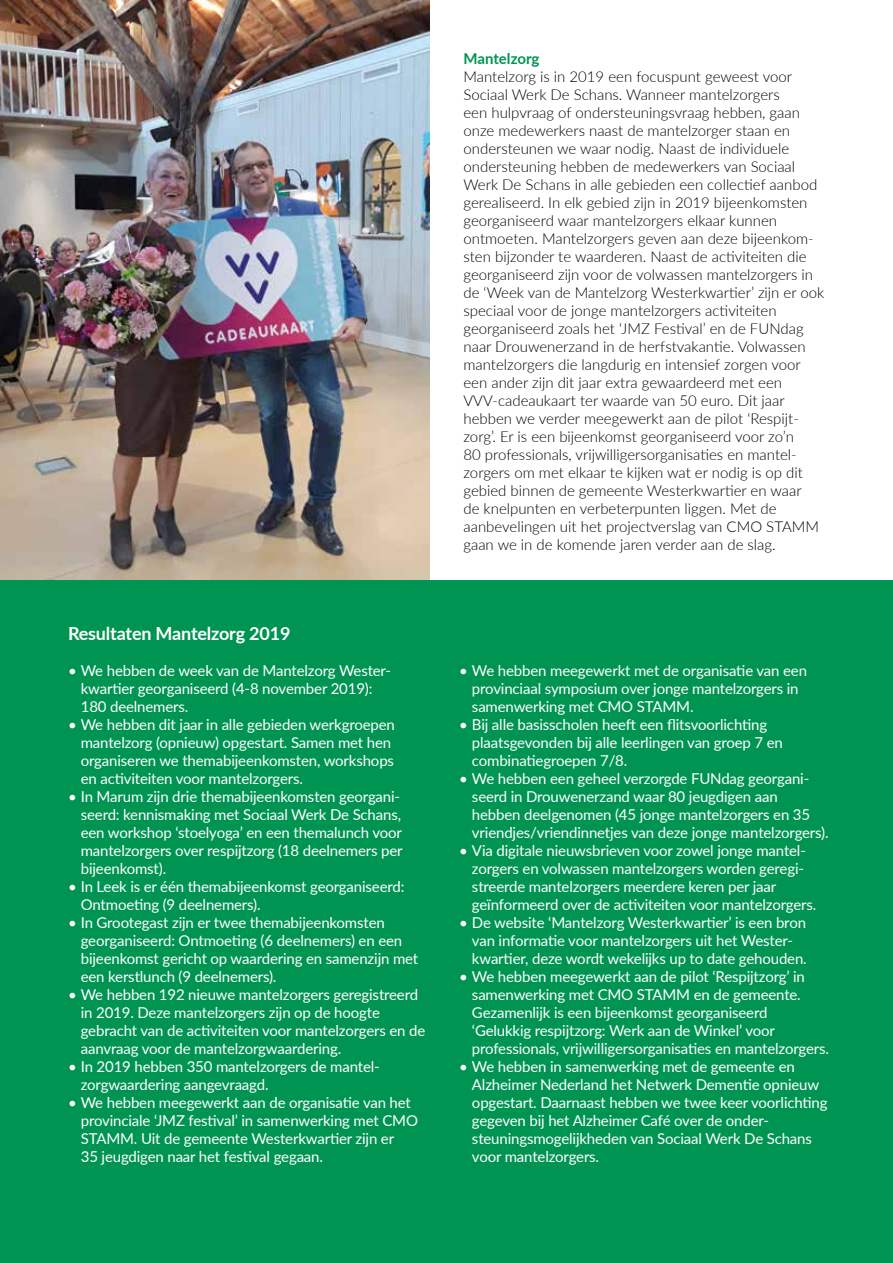
<style>
.page{position:relative;width:893px;height:1263px;background:#fff}
.page>*{position:absolute;margin:0;border:0;box-sizing:border-box;transform-origin:0 0}
.t1{font:700 18px "Lato";letter-spacing:-.01em;color:#fff}
.t2{font:15px/18px "Lato";letter-spacing:-.01em;color:#fff}
.t3{font:300 15px/18px "Lato";color:#000}
.t4{font:700 15px "Lato";letter-spacing:-.005em;color:#009453}
</style>
<div class="page">
<img style="left:0;top:0;width:429px;height:580px">
<div style="left:0;top:580px;width:893px;height:683px;background:#009453"></div>
<p class="t1" style="left:68px;top:620px;width:224px">Resultaten Mantelzorg 2019</p>
<p class="t2" style="left:81px;top:661px;width:310px;text-indent:-13px">• We hebben de week van de Mantelzorg Wester&shy;kwartier georganiseerd (4-8 november 2019):<br>180 deelnemers.</p>
<p class="t2" style="left:81px;top:715px;width:316px;text-indent:-13px">• We hebben dit jaar in alle gebieden werkgroepen mantelzorg (opnieuw) opgestart. Samen met hen organiseren we themabijeenkomsten, workshops en activiteiten voor mantelzorgers.</p>
<p class="t2" style="left:81px;top:787px;width:323px;text-indent:-13px">• In Marum zijn drie themabijeenkomsten georgani&shy;seerd: kennismaking met Sociaal Werk De Schans, een workshop ‘stoelyoga’ en een themalunch voor mantelzorgers over respijtzorg (18 deelnemers per bijeenkomst).</p>
<p class="t2" style="left:81px;top:877px;width:325px;text-indent:-13px">• In Leek is er één themabijeenkomst georganiseerd:<br>Ontmoeting (9 deelnemers).</p>
<p class="t2" style="left:81px;top:913px;width:339px;text-indent:-13px">• In Grootegast zijn er twee themabijeenkomsten georganiseerd: Ontmoeting (6 deelnemers) en een bijeenkomst gericht op waardering en samenzijn met een kerstlunch (9 deelnemers).</p>
<p class="t2" style="left:81px;top:985px;width:346px;text-indent:-13px">• We hebben 192 nieuwe mantelzorgers geregistreerd in 2019. Deze mantelzorgers zijn op de hoogte gebracht van de activiteiten voor mantelzorgers en de aanvraag voor de mantelzorgwaardering.</p>
<p class="t2" style="left:81px;top:1057px;width:299px;text-indent:-13px">• In 2019 hebben 350 mantelzorgers de mantel&shy;zorgwaardering aangevraagd.</p>
<p class="t2" style="left:81px;top:1093px;width:339px;text-indent:-13px">• We hebben meegewerkt aan de organisatie van het provinciale ‘JMZ festival’ in samenwerking met CMO STAMM. Uit de gemeente Westerkwartier zijn er<br>35 jeugdigen naar het festival gegaan.</p>
<p class="t4" style="left:463px;top:47px;width:78px">Mantelzorg</p>
<p class="t3" style="left:463px;top:67px;width:362px">Mantelzorg is in 2019 een focuspunt geweest voor Sociaal Werk De Schans. Wanneer mantelzorgers<br>een hulpvraag of ondersteuningsvraag hebben, gaan onze medewerkers naast de mantelzorger staan en ondersteunen we waar nodig. Naast de individuele ondersteuning hebben de medewerkers van Sociaal Werk De Schans in alle gebieden een collectief aanbod gerealiseerd. In elk gebied zijn in 2019 bijeenkomsten georganiseerd waar mantelzorgers elkaar kunnen ontmoeten. Mantelzorgers geven aan deze bijeenkom&shy;sten bijzonder te waarderen. Naast de activiteiten die georganiseerd zijn voor de volwassen mantelzorgers in de ‘Week van de Mantelzorg Westerkwartier’ zijn er ook speciaal voor de jonge mantelzorgers activiteiten georganiseerd zoals het ‘JMZ Festival’ en de FUNdag naar Drouwenerzand in de herfstvakantie. Volwassen mantelzorgers die langdurig en intensief zorgen voor een ander zijn dit jaar extra gewaardeerd met een VVV-cadeaukaart ter waarde van 50 euro. Dit jaar hebben we verder meegewerkt aan de pilot ‘Respijt&shy;zorg’. Er is een bijeenkomst georganiseerd voor zo’n<br>80 professionals, vrijwilligersorganisaties en mantel&shy;zorgers om met elkaar te kijken wat er nodig is op dit gebied binnen de gemeente Westerkwartier en waar<br>de knelpunten en verbeterpunten liggen. Met de aanbevelingen uit het projectverslag van CMO STAMM gaan we in de komende jaren verder aan de slag.</p>
<p class="t2" style="left:472px;top:661px;width:337px;text-indent:-13px">• We hebben meegewerkt met de organisatie van een provinciaal symposium over jonge mantelzorgers in samenwerking met CMO STAMM.</p>
<p class="t2" style="left:472px;top:715px;width:312px;text-indent:-13px">• Bij alle basisscholen heeft een flitsvoorlichting plaatsgevonden bij alle leerlingen van groep 7 en combinatiegroepen 7/8.</p>
<p class="t2" style="left:472px;top:769px;width:358px;text-indent:-13px">• We hebben een geheel verzorgde FUNdag georgani&shy;seerd in Drouwenerzand waar 80 jeugdigen aan hebben deelgenomen (45 jonge mantelzorgers en 35 vriendjes/vriendinnetjes van deze jonge mantelzorgers).</p>
<p class="t2" style="left:472px;top:841px;width:346px;text-indent:-13px">• Via digitale nieuwsbrieven voor zowel jonge mantel&shy;zorgers en volwassen mantelzorgers worden geregi&shy;streerde mantelzorgers meerdere keren per jaar geïnformeerd over de activiteiten voor mantelzorgers.</p>
<p class="t2" style="left:472px;top:913px;width:336px;text-indent:-13px">• De website ‘Mantelzorg Westerkwartier’ is een bron van informatie voor mantelzorgers uit het Wester&shy;kwartier, deze wordt wekelijks up to date gehouden.</p>
<p class="t2" style="left:472px;top:967px;width:359px;text-indent:-13px">• We hebben meegewerkt aan de pilot ‘Respijtzorg’ in samenwerking met CMO STAMM en de gemeente.<br>Gezamenlijk is een bijeenkomst georganiseerd ‘Gelukkig respijtzorg: Werk aan de Winkel’ voor professionals, vrijwilligersorganisaties en mantelzorgers.</p>
<p class="t2" style="left:472px;top:1057px;width:357px;text-indent:-13px">• We hebben in samenwerking met de gemeente en Alzheimer Nederland het Netwerk Dementie opnieuw opgestart. Daarnaast hebben we twee keer voorlichting gegeven bij het Alzheimer Café over de onder&shy;steuningsmogelijkheden van Sociaal Werk De Schans voor mantelzorgers.</p>
</div>
